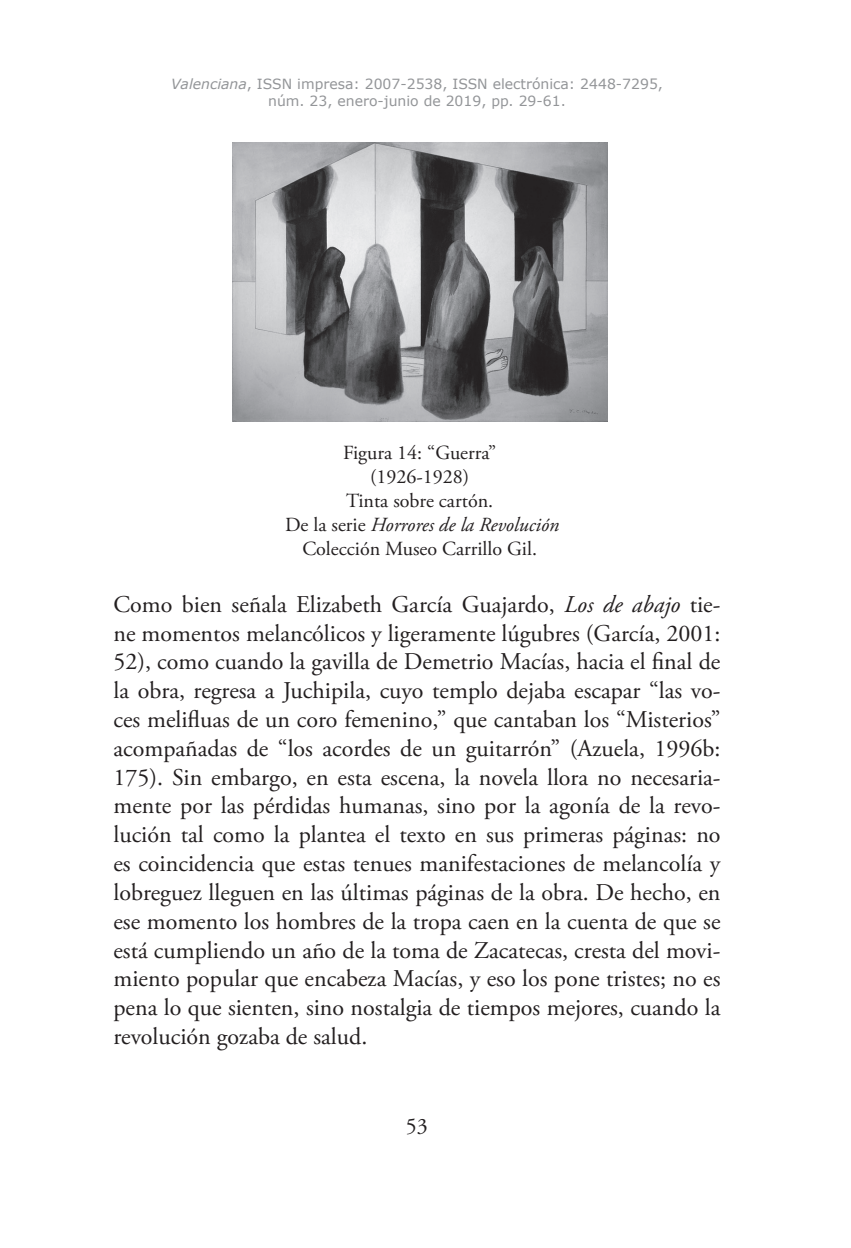
<style>
.page{position:relative;width:851px;height:1248px;background:#fff}
.page>*{position:absolute;margin:0;border:0;box-sizing:border-box;transform-origin:0 0}
.t1{font:24px/28.8px "Adobe Garamond Pro";color:#231f20;text-align:justify}
.t2{font:22px "Adobe Garamond Pro";color:#231f20}
.t3{font:20px/24px "Adobe Garamond Pro";color:#231f20;text-align:center}
.t4{font:14px/16.8px "Verdana";color:#939598;text-align:center}
.s1{font-style:italic}
</style>
<div class="page">
<img style="left:232px;top:142px;width:375px;height:279px">
<p class="t4" style="left:171px;top:75px;width:493px"><span class="s1">Valenciana</span>, ISSN impresa: 2007-2538, ISSN electrónica: 2448-7295, núm. 23, enero-junio de 2019, pp. 29-61.</p>
<p class="t3" style="left:285px;top:441px;width:275px">Figura 14: “Guerra”<br>(1926-1928)<br>Tinta sobre cartón.<br>De la serie <span class="s1">Horrores de la Revolución<br></span>Colección Museo Carrillo Gil.</p>
<p class="t1" style="left:113px;top:590px;width:608px">Como bien señala Elizabeth García Guajardo, <span class="s1">Los de abajo</span> tie&shy;ne momentos melancólicos y ligeramente lúgubres (García, 2001:<br>52), como cuando la gavilla de Demetrio Macías, hacia el final de la obra, regresa a Juchipila, cuyo templo dejaba escapar “las vo&shy;ces melifluas de un coro femenino,” que cantaban los “Misterios” acompañadas de “los acordes de un guitarrón” (Azuela, 1996b:<br>175). Sin embargo, en esta escena, la novela llora no necesaria&shy;mente por las pérdidas humanas, sino por la agonía de la revo&shy;lución tal como la plantea el texto en sus primeras páginas: no es coincidencia que estas tenues manifestaciones de melancolía y lobreguez lleguen en las últimas páginas de la obra. De hecho, en ese momento los hombres de la tropa caen en la cuenta de que se está cumpliendo un año de la toma de Zacatecas, cresta del movi&shy;miento popular que encabeza Macías, y eso los pone tristes; no es pena lo que sienten, sino nostalgia de tiempos mejores, cuando la revolución gozaba de salud.</p>
<p class="t2" style="left:406px;top:1112px;width:23px">53</p>
</div>
